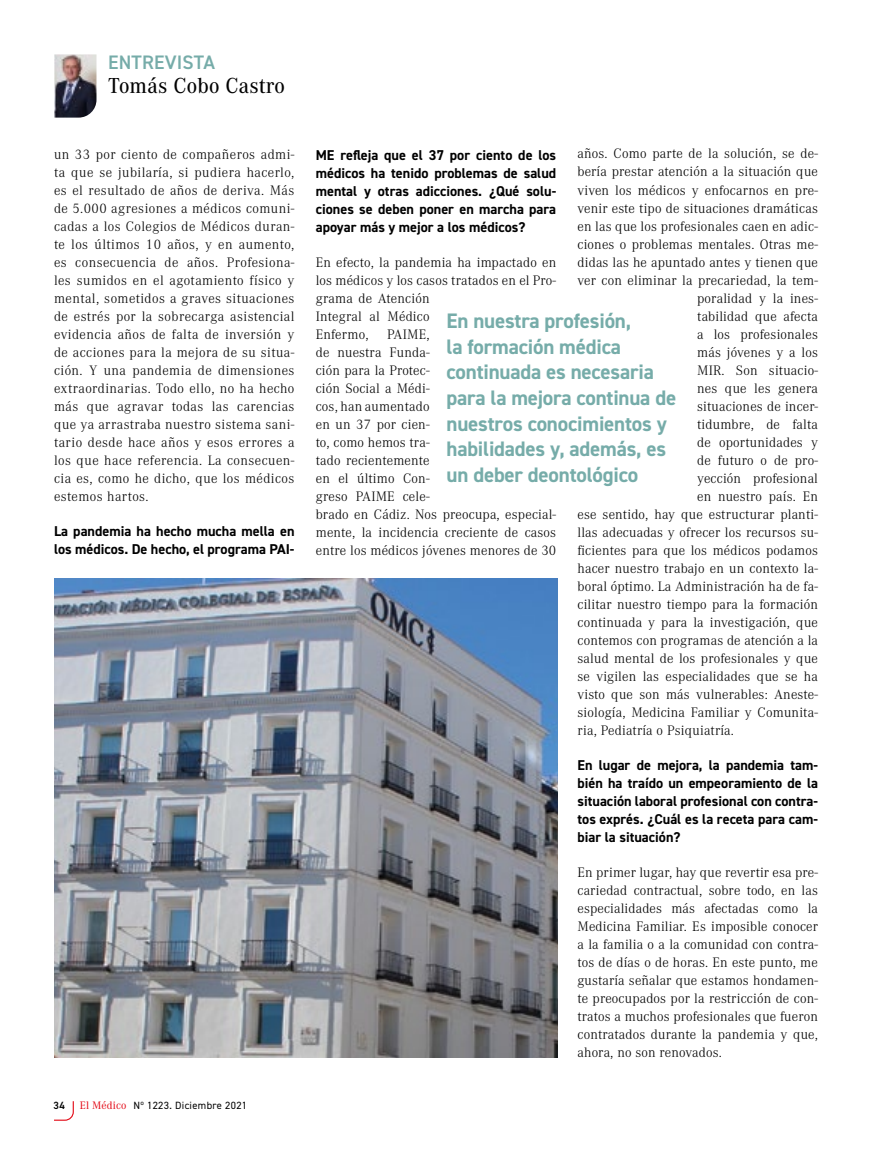
<style>
.page{position:relative;width:872px;height:1149px;background:#fff}
.page>*{position:absolute;margin:0;border:0;box-sizing:border-box;transform-origin:0 0}
.t1{font:500 22.5px "Corporate A Pro";letter-spacing:.01em;color:#000}
.t2{font:700 21px/25.5px "DIN2014";letter-spacing:-.01em;color:#76aca9}
.t3{font:600 19.5px "DIN2014";letter-spacing:.01em;color:#76aca9}
.t4{font:300 14.25px/18px "Corporate A Pro";letter-spacing:.01em;color:#000;text-align:justify}
.t5{font:700 14.25px/18px "DIN2014";color:#000;text-align:justify}
.t6{font:10.5px "DIN2014";letter-spacing:.03em;color:#000}
.t7{font:600 10.5px "DIN2014";color:#000}
.s1{font-family:"Corporate A";font-size:11.25px;color:#e30613}
</style>
<div class="page">
<svg style="left:54px;top:1101px;width:20px;height:19px"></svg>
<img style="left:54px;top:578px;width:503px;height:479px">
<img style="left:54px;top:54px;width:42px;height:64px">
<h3 class="t3" style="left:108px;top:50px;width:109px">ENTREVISTA</h3>
<h1 class="t1" style="left:108px;top:70px;width:178px">Tomás Cobo Castro</h1>
<p class="t4" style="left:54px;top:144px;width:242px">un 33 por ciento de compañeros admi&shy;ta que se jubilaría, si pudiera hacerlo, es el resultado de años de deriva. Más de 5.000 agresiones a médicos comuni&shy;cadas a los Colegios de Médicos duran&shy;te los últimos 10 años, y en aumento, es consecuencia de años. Profesiona&shy;les sumidos en el agotamiento físico y mental, sometidos a graves situaciones de estrés por la sobrecarga asistencial evidencia años de falta de inversión y de acciones para la mejora de su situa&shy;ción. Y una pandemia de dimensiones extraordinarias. Todo ello, no ha hecho más que agravar todas las carencias que ya arrastraba nuestro sistema sani&shy;tario desde hace años y esos errores a los que hace referencia. La consecuen&shy;cia es, como he dicho, que los médicos estemos hartos.</p>
<p class="t5" style="left:54px;top:521px;width:242px">La pandemia ha hecho mucha mella en los médicos. De hecho, el programa PAI-</p>
<p class="t7" style="left:54px;top:1098px;width:13px">34</p>
<p class="t6" style="left:80px;top:1098px;width:169px"><span class="s1">El Médico</span> Nº 1223. Diciembre 2021</p>
<p class="t4" style="left:577px;top:144px;width:242px">años. Como parte de la solución, se de-</p>
<p class="t4" style="left:577px;top:162px;width:242px">bería prestar atención a la situación que</p>
<p class="t4" style="left:577px;top:180px;width:242px">viven los médicos y enfocarnos en pre-</p>
<p class="t4" style="left:577px;top:198px;width:242px">venir este tipo de situaciones dramáticas</p>
<p class="t4" style="left:577px;top:216px;width:242px">en las que los profesionales caen en adic-</p>
<p class="t4" style="left:577px;top:234px;width:242px">ciones o problemas mentales. Otras me-</p>
<p class="t4" style="left:577px;top:252px;width:242px">didas las he apuntado antes y tienen que</p>
<p class="t4" style="left:577px;top:270px;width:242px">ver con eliminar la precariedad, la tem-</p>
<p class="t4" style="left:697px;top:288px;width:122px">poralidad y la ines-</p>
<p class="t4" style="left:697px;top:306px;width:122px">tabilidad que afecta</p>
<p class="t4" style="left:697px;top:324px;width:122px">a los profesionales</p>
<p class="t4" style="left:697px;top:342px;width:122px">más jóvenes y a los</p>
<p class="t4" style="left:697px;top:360px;width:122px">MIR. Son situacio-</p>
<p class="t4" style="left:697px;top:378px;width:122px">nes que les genera</p>
<p class="t4" style="left:697px;top:396px;width:122px">situaciones de incer-</p>
<p class="t4" style="left:697px;top:414px;width:122px">tidumbre, de falta</p>
<p class="t4" style="left:697px;top:432px;width:122px">de oportunidades y</p>
<p class="t4" style="left:697px;top:450px;width:122px">de futuro o de pro-</p>
<p class="t4" style="left:697px;top:468px;width:122px">yección profesional</p>
<p class="t4" style="left:697px;top:486px;width:122px">en nuestro país. En</p>
<p class="t4" style="left:577px;top:504px;width:242px">ese sentido, hay que estructurar planti-</p>
<p class="t4" style="left:577px;top:522px;width:242px">llas adecuadas y ofrecer los recursos su-</p>
<p class="t4" style="left:577px;top:540px;width:242px">ficientes para que los médicos podamos</p>
<p class="t4" style="left:577px;top:558px;width:242px">hacer nuestro trabajo en un contexto la-</p>
<p class="t4" style="left:577px;top:576px;width:242px">boral óptimo. La Administración ha de fa-</p>
<p class="t4" style="left:577px;top:594px;width:242px">cilitar nuestro tiempo para la formación</p>
<p class="t4" style="left:577px;top:612px;width:242px">continuada y para la investigación, que</p>
<p class="t4" style="left:577px;top:630px;width:242px">contemos con programas de atención a la</p>
<p class="t4" style="left:577px;top:648px;width:242px">salud mental de los profesionales y que</p>
<p class="t4" style="left:577px;top:666px;width:242px">se vigilen las especialidades que se ha</p>
<p class="t4" style="left:577px;top:684px;width:242px">visto que son más vulnerables: Aneste-</p>
<p class="t4" style="left:577px;top:702px;width:242px">siología, Medicina Familiar y Comunita-</p>
<p class="t4" style="left:577px;top:720px;width:158px">ria, Pediatría o Psiquiatría.</p>
<p class="t5" style="left:577px;top:755px;width:242px">En lugar de mejora, la pandemia tam&shy;bién ha traído un empeoramiento de la situación laboral profesional con contra&shy;tos exprés. ¿Cuál es la receta para cam&shy;biar la situación?</p>
<p class="t4" style="left:577px;top:862px;width:242px">En primer lugar, hay que revertir esa pre&shy;cariedad contractual, sobre todo, en las especialidades más afectadas como la Medicina Familiar. Es imposible conocer a la familia o a la comunidad con contra&shy;tos de días o de horas. En este punto, me gustaría señalar que estamos hondamen&shy;te preocupados por la restricción de con&shy;tratos a muchos profesionales que fueron contratados durante la pandemia y que, ahora, no son renovados.</p>
<p class="t5" style="left:316px;top:146px;width:242px">ME refleja que el 37 por ciento de los médicos ha tenido problemas de salud mental y otras adicciones. ¿Qué solu&shy;ciones se deben poner en marcha para apoyar más y mejor a los médicos?</p>
<p class="t4" style="left:316px;top:253px;width:242px;text-align:left">En efecto, la pandemia ha impactado en los médicos y los casos tratados en el Pro&shy;grama de Atención<br>Integral al Médico<br>Enfermo,</p>
<h2 class="t2" style="left:446px;top:308px;width:231px">En nuestra profesión,<br>la formación médica continuada es necesaria para la mejora continua de nuestros conocimientos y habilidades y, además, es un deber deontológico</h2>
<p class="t4" style="left:316px;top:325px;width:242px;text-align:left;text-indent:71px">PAIME,<br>de nuestra Funda-<br>ción para la Protec-<br>ción Social a Médi-<br>cos, han aumentado<br>en un 37 por cien-<br>to, como hemos tra-<br>tado recientemente<br>en el último Con-<br>greso PAIME cele-<br>brado en Cádiz. Nos preocupa, especial&shy;mente, la incidencia creciente de casos entre los médicos jóvenes menores de 30</p>
</div>
